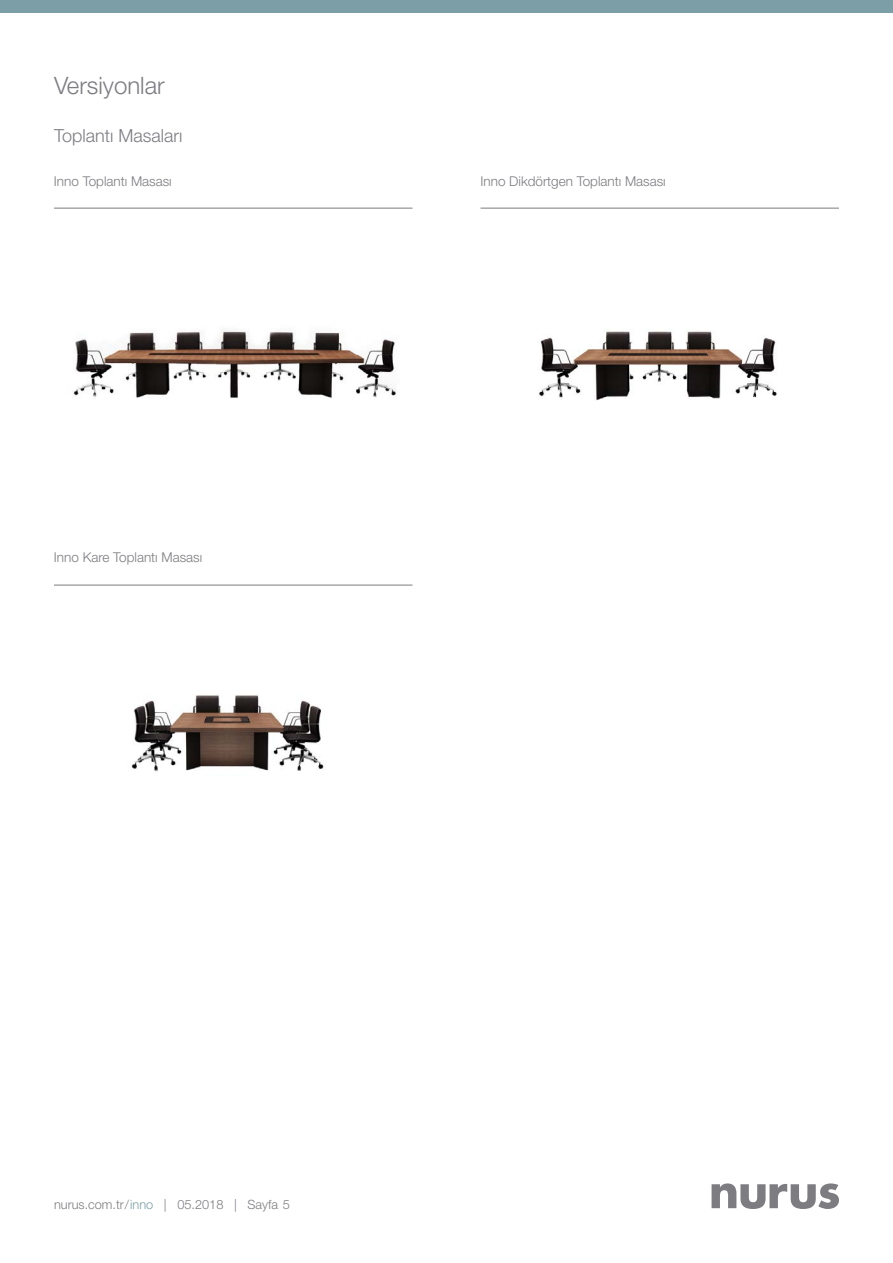
<style>
.page{position:relative;width:893px;height:1263px;background:#fff}
.page>*{position:absolute;margin:0;border:0;box-sizing:border-box;transform-origin:0 0}
.t1{font:300 24px "Helvetica Neue LT Pro";color:#7d7c81}
.t2{font:300 18px "Helvetica Neue LT Pro";color:#7d7c81}
.t3{font:300 13.5px "Helvetica Neue LT Pro";color:#7d7c81}
.t4{font:300 12.75px "Helvetica Neue LT Pro";color:#7d7c81}
.s1{color:#7c9ea6}
</style>
<div class="page">
<svg style="left:712px;top:1183px;width:127px;height:26px"></svg>
<div style="left:0;top:0;width:893px;height:12px;background:#7c9ea6"></div>
<img style="left:73px;top:330px;width:323px;height:68px">
<img style="left:539px;top:331px;width:238px;height:70px">
<img style="left:131px;top:695px;width:193px;height:77px">
<hr style="left:480px;top:208px;width:359px;height:1px;background:#7d7c81">
<hr style="left:54px;top:208px;width:358px;height:1px;background:#7d7c81">
<hr style="left:54px;top:585px;width:358px;height:1px;background:#7d7c81">
<h1 class="t1" style="left:54px;top:71px;width:112px">Versiyonlar</h1>
<h2 class="t2" style="left:54px;top:124px;width:130px">Toplantı Masaları</h2>
<p class="t3" style="left:54px;top:172px;width:119px">Inno Toplantı Masası</p>
<p class="t3" style="left:480px;top:172px;width:187px">Inno Dikdörtgen Toplantı Masası</p>
<p class="t3" style="left:54px;top:549px;width:150px">Inno Kare Toplantı Masası</p>
<p class="t4" style="left:54px;top:1197px;width:237px">nurus.com.tr / <span class="s1">inno</span> | 05.2018 | Sayfa 5</p>
</div>
